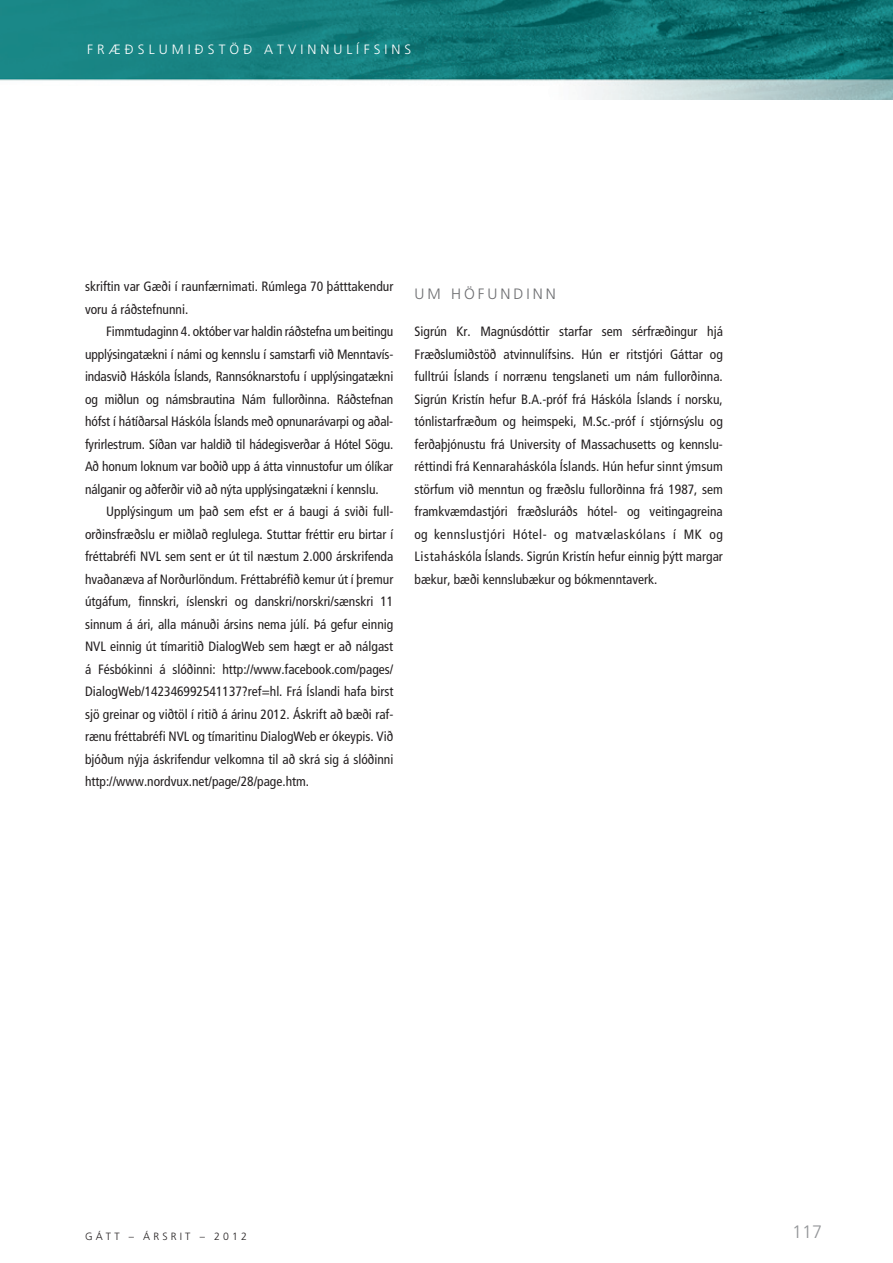
<style>
.page{position:relative;width:893px;height:1263px;background:#fff}
.page>*{position:absolute;margin:0;border:0;box-sizing:border-box;transform-origin:0 0}
.t1{font:300 18px "Frutiger";color:#939598}
.t2{font:300 15px "Frutiger";letter-spacing:.2em;color:#6c6d70}
.t3{font:condensed 13.5px/22.5px "Frutiger";color:#231f20;text-align:justify}
.t4{font:300 13.5px "Frutiger";letter-spacing:.3em;color:#fff}
.t5{font:300 10.5px "Frutiger";letter-spacing:.3em;color:#231f20}
</style>
<div class="page">
<img style="left:0;top:0;width:893px;height:100px">
<p class="t4" style="left:87px;top:42px;width:326px">FRÆÐSLUMIÐSTÖÐ ATVINNULÍFSINS</p>
<p class="t3" style="left:85px;top:275px;width:310px">skriftin var Gæði í raunfærnimati. Rúmlega 70 þátttakendur voru á ráðstefnunni.</p>
<p class="t3" style="left:85px;top:320px;width:310px;text-indent:21px">Fimmtudaginn 4. október var haldin ráðstefna um beitingu upplýsingatækni í námi og kennslu í samstarfi við Menntavís&shy;indasvið Háskóla Íslands, Rannsóknarstofu í upplýsingatækni og miðlun og námsbrautina Nám fullorðinna. Ráðstefnan hófst í hátíðarsal Háskóla Íslands með opnunarávarpi og aðal&shy;fyrirlestrum. Síðan var haldið til hádegisverðar á Hótel Sögu.<br>Að honum loknum var boðið upp á átta vinnustofur um ólíkar nálganir og aðferðir við að nýta upplýsingatækni í kennslu.</p>
<p class="t3" style="left:85px;top:500px;width:310px;text-indent:21px">Upplýsingum um það sem efst er á baugi á sviði full&shy;orðinsfræðslu er miðlað reglulega. Stuttar fréttir eru birtar í fréttabréfi NVL sem sent er út til næstum 2.000 árskrifenda hvaðanæva af Norðurlöndum. Fréttabréfið kemur út í þremur útgáfum, finnskri, íslenskri og danskri/norskri/sænskri 11 sinnum á ári, alla mánuði ársins nema júlí. Þá gefur einnig NVL einnig út tímaritið DialogWeb sem hægt er að nálgast á Fésbókinni á slóðinni: http://www.facebook.com/pages/ DialogWeb/142346992541137?ref=hl. Frá Íslandi hafa birst sjö greinar og viðtöl í ritið á árinu 2012. Áskrift að bæði raf&shy;rænu fréttabréfi NVL og tímaritinu DialogWeb er ókeypis. Við bjóðum nýja áskrifendur velkomna til að skrá sig á slóðinni http://www.nordvux.net/page/28/page.htm.</p>
<p class="t2" style="left:415px;top:285px;width:143px">UM HÖFUNDINN</p>
<p class="t3" style="left:415px;top:320px;width:310px">Sigrún Kr. Magnúsdóttir starfar sem sérfræðingur hjá Fræðslumiðstöð atvinnulífsins. Hún er ritstjóri Gáttar og fulltrúi Íslands í norrænu tengslaneti um nám fullorðinna.<br>Sigrún Kristín hefur B.A.-próf frá Háskóla Íslands í norsku, tónlistarfræðum og heimspeki, M.Sc.-próf í stjórnsýslu og ferðaþjónustu frá University of Massachusetts og kennslu&shy;réttindi frá Kennaraháskóla Íslands. Hún hefur sinnt ýmsum störfum við menntun og fræðslu fullorðinna frá 1987, sem framkvæmdastjóri fræðsluráðs hótel- og veitingagreina og kennslustjóri Hótel- og matvælaskólans í MK og Listaháskóla Íslands. Sigrún Kristín hefur einnig þýtt margar bækur, bæði kennslubækur og bókmenntaverk.</p>
<p class="t5" style="left:85px;top:1230px;width:163px">GÁTT – ÁRSRIT – 2012</p>
<h1 class="t1" style="left:792px;top:1222px;width:32px">117</h1>
</div>
